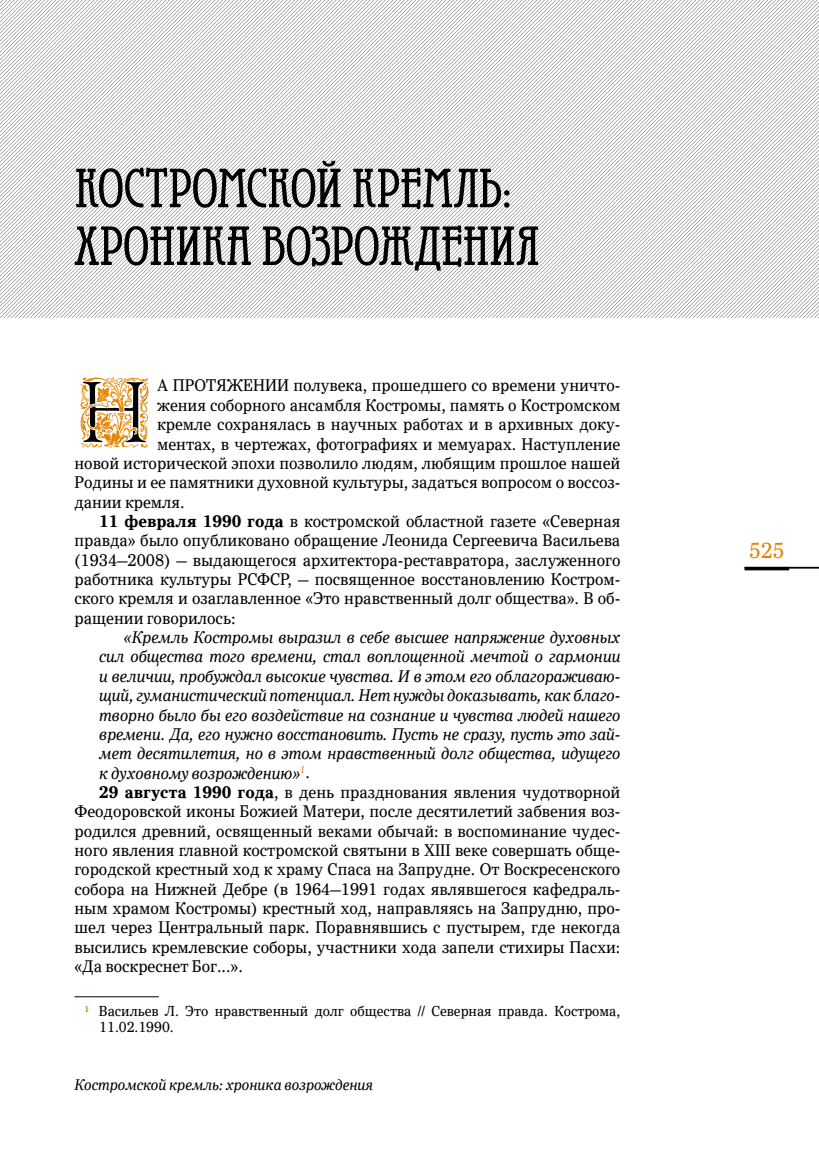
<style>
.page{position:relative;width:819px;height:1166px;background:#fff}
.page>*{position:absolute;margin:0;border:0;box-sizing:border-box;transform-origin:0 0}
.t1{font:94.5px "PF Goudy Initials Pro Layer 3";color:#e58400;scale:.96 1}
.t2{font:57.75px/57.8px "Eccentric";letter-spacing:-.005em;color:#000}
.t3{font:21px "Ysobele Text";color:#e58400;scale:.96 1}
.t4{font:16.28px "Ysobele Text";color:#000;scale:.96 1}
.t5{font:italic 16.28px "Ysobele Text";color:#000;scale:.96 1}
.t6{font:italic 14.88px "Ysobele Text";color:#000;scale:.96 1}
.t7{font:14px/15.8px "Ysobele Text";color:#000;scale:.96 1}
.s1{font-weight:700}
.s2{font-style:normal}
</style>
<div class="page">
<hr style="left:744px;top:567px;width:75px;height:2px;background:#000">
<hr style="left:744px;top:567px;width:45px;height:3px;background:#000">
<img style="left:0;top:0;width:819px;height:317px">
<hr style="left:74px;top:996px;width:85px;height:1px;background:#000">
<h2 class="t2" style="left:74px;top:158px;width:466px">Костромской кремль: хроника возрождения</h2>
<h1 class="t1" style="left:74px;top:362px;width:85px">Н</h1>
<p class="t4" style="left:157px;top:374px;width:64px">апротяже</p>
<p class="t4" style="left:253px;top:374px;width:384px">нии полувека, прошедшего со времени уничто-</p>
<p class="t4" style="left:157px;top:393px;width:484px">жения соборного ансамбля Костромы, память о Костромском</p>
<p class="t4" style="left:157px;top:413px;width:484px">кремле сохранялась в научных работах и в архивных доку-</p>
<p class="t4" style="left:157px;top:432px;width:484px">ментах, в чертежах, фотографиях и мемуарах. Наступление</p>
<p class="t4" style="left:74px;top:451px;width:570px">новой исторической эпохи позволило людям, любящим прошлое нашей</p>
<p class="t4" style="left:74px;top:471px;width:570px">Родины и ее памятники духовной культуры, задаться вопросом о воссоз-</p>
<p class="t4" style="left:74px;top:490px;width:116px">дании кремля.</p>
<p class="t4" style="left:99px;top:510px;width:544px"><span class="s1">11 февраля 1990 года</span> в костромской областной газете «Северная</p>
<p class="t4" style="left:74px;top:529px;width:570px">правда» было опубликовано обращение Леонида Сергеевича Васильева</p>
<p class="t4" style="left:74px;top:548px;width:570px">(1934–2008) – выдающегося архитектора-реставратора, заслуженного</p>
<p class="t4" style="left:74px;top:568px;width:570px">работника культуры РСФСР, – посвященное восстановлению Костром-</p>
<p class="t4" style="left:74px;top:587px;width:570px">ского кремля и озаглавленное «Это нравственный долг общества». В об-</p>
<p class="t4" style="left:74px;top:606px;width:169px">ращении говорилось:</p>
<p class="t5" style="left:124px;top:626px;width:518px">«Кремль Костромы выразил в себе высшее напряжение духовных</p>
<p class="t5" style="left:99px;top:645px;width:544px">сил общества того времени, стал воплощенной мечтой о гармонии</p>
<p class="t5" style="left:99px;top:664px;width:544px">и величии, пробуждал высокие чувства. И в этом его облагораживаю-</p>
<p class="t5" style="left:99px;top:684px;width:544px">щий, гуманистический потенциал. Нет нужды доказывать, как благо-</p>
<p class="t5" style="left:99px;top:703px;width:544px">творно было бы его воздействие на сознание и чувства людей нашего</p>
<p class="t5" style="left:99px;top:722px;width:542px">времени. Да, его нужно восстановить. Пусть не сразу, пусть это зай-</p>
<p class="t5" style="left:99px;top:742px;width:544px">мет десятилетия, но в этом нравственный долг общества, идущего</p>
<p class="t5" style="left:99px;top:761px;width:221px">к духовному возрождению»<sup>1</sup><span class="s2">.</span></p>
<p class="t4" style="left:99px;top:780px;width:544px"><span class="s1">29 августа 1990 года</span>, в день празднования явления чудотворной</p>
<p class="t4" style="left:74px;top:800px;width:570px">Феодоровской иконы Божией Матери, после десятилетий забвения воз-</p>
<p class="t4" style="left:74px;top:819px;width:570px">родился древний, освященный веками обычай: в воспоминание чудес-</p>
<p class="t4" style="left:74px;top:838px;width:570px">ного явления главной костромской святыни в XIII веке совершать обще-</p>
<p class="t4" style="left:74px;top:858px;width:570px">городской крестный ход к храму Спаса на Запрудне. От Воскресенского</p>
<p class="t4" style="left:74px;top:877px;width:570px">собора на Нижней Дебре (в 1964–1991 годах являвшегося кафедраль-</p>
<p class="t4" style="left:74px;top:896px;width:570px">ным храмом Костромы) крестный ход, направляясь на Запрудню, про-</p>
<p class="t4" style="left:74px;top:916px;width:570px">шел через Центральный парк. Поравнявшись с пустырем, где некогда</p>
<p class="t4" style="left:74px;top:935px;width:570px">высились кремлевские соборы, участники хода запели стихиры Пасхи:</p>
<p class="t4" style="left:74px;top:955px;width:177px">«Да воскреснет Бог...».</p>
<p class="t7" style="left:99px;top:1003px;width:544px;text-indent:-15px"><sup>1</sup> Васильев Л. Это нравственный долг общества // Северная правда. Кострома,<br>11.02.1990.</p>
<p class="t6" style="left:74px;top:1074px;width:313px">Костромской кремль: хроника возрождения</p>
<p class="t3" style="left:749px;top:535px;width:38px">525</p>
</div>
